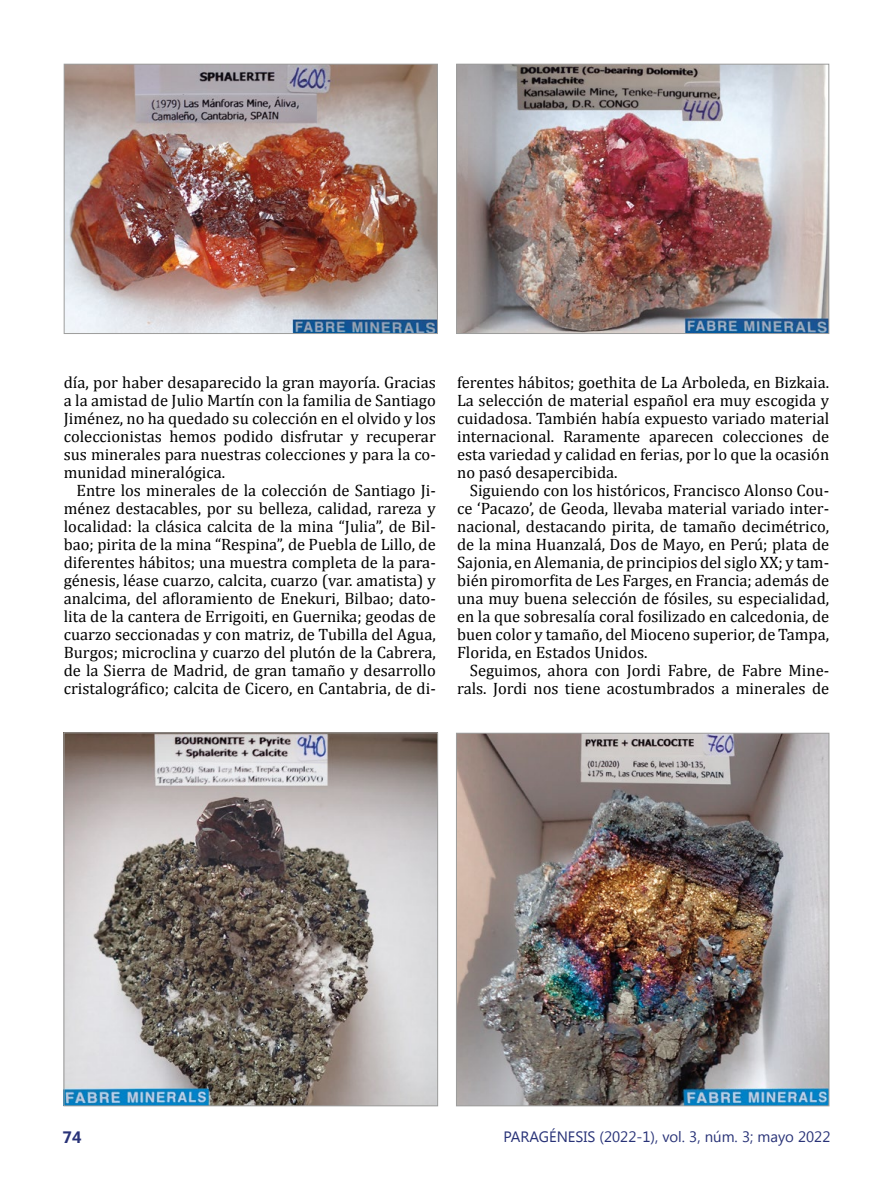
<style>
.page{position:relative;width:893px;height:1191px;background:#fff}
.page>*{position:absolute;margin:0;border:0;box-sizing:border-box;transform-origin:0 0}
.Párrafo_2_columnas{font:16.5px/18px "Cambria";color:#000;text-align:justify}
.t1{font:700 16.5px "Segoe UI";color:#283277}
.t2{font:15px "Segoe UI";color:#283277}
</style>
<div class="page">
<img style="left:66px;top:66px;width:370px;height:266px">
<div style="left:64px;top:64px;width:374px;height:270px;border:1px solid #9d9d9c"></div>
<img style="left:458px;top:66px;width:369px;height:266px">
<div style="left:456px;top:64px;width:373px;height:270px;border:1px solid #9d9d9c"></div>
<img style="left:66px;top:734px;width:370px;height:370px">
<div style="left:64px;top:732px;width:374px;height:374px;border:1px solid #9d9d9c"></div>
<img style="left:458px;top:735px;width:369px;height:369px">
<div style="left:456px;top:733px;width:373px;height:373px;border:1px solid #9d9d9c"></div>
<p class="Párrafo_2_columnas" style="left:64px;top:373px;width:374px">día, por haber desaparecido la gran mayoría. Gracias a la amistad de Julio Martín con la familia de Santiago Jiménez, no ha quedado su colección en el olvido y los coleccionistas hemos podido disfrutar y recuperar sus minerales para nuestras colecciones y para la co&shy;munidad mineralógica.</p>
<p class="Párrafo_2_columnas" style="left:64px;top:481px;width:374px;text-indent:13px">Entre los minerales de la colección de Santiago Ji&shy;ménez destacables, por su belleza, calidad, rareza y localidad: la clásica calcita de la mina “Julia”, de Bil&shy;bao; pirita de la mina “Respina”, de Puebla de Lillo, de diferentes hábitos; una muestra completa de la para&shy;génesis, léase cuarzo, calcita, cuarzo (var. amatista) y analcima, del afloramiento de Enekuri, Bilbao; dato&shy;lita de la cantera de Errigoiti, en Guernika; geodas de cuarzo seccionadas y con matriz, de Tubilla del Agua, Burgos; microclina y cuarzo del plutón de la Cabrera, de la Sierra de Madrid, de gran tamaño y desarrollo cristalográfico; calcita de Cicero, en Cantabria, de di-</p>
<p class="Párrafo_2_columnas" style="left:457px;top:373px;width:374px">ferentes hábitos; goethita de La Arboleda, en Bizkaia.<br>La selección de material español era muy escogida y cuidadosa. También había expuesto variado material internacional. Raramente aparecen colecciones de esta variedad y calidad en ferias, por lo que la ocasión no pasó desapercibida.</p>
<p class="Párrafo_2_columnas" style="left:457px;top:481px;width:374px;text-indent:13px">Siguiendo con los históricos, Francisco Alonso Cou&shy;ce ‘Pacazo’, de Geoda, llevaba material variado inter&shy;nacional, destacando pirita, de tamaño decimétrico, de la mina Huanzalá, Dos de Mayo, en Perú; plata de Sajonia, en Alemania, de principios del siglo XX; y tam&shy;bién piromorfita de Les Farges, en Francia; además de una muy buena selección de fósiles, su especialidad, en la que sobresalía coral fosilizado en calcedonia, de buen color y tamaño, del Mioceno superior, de Tampa, Florida, en Estados Unidos.</p>
<p class="Párrafo_2_columnas" style="left:457px;top:661px;width:374px;text-align:right">Seguimos, ahora con Jordi Fabre, de Fabre Mine&shy;rals. Jordi nos tiene acostumbrados a minerales de</p>
<p class="t1" style="left:63px;top:1125px;width:20px">74</p>
<p class="t2" style="left:503px;top:1126px;width:328px">PARAGÉNESIS (2022-1), vol. 3, núm. 3; mayo 2022</p>
</div>
